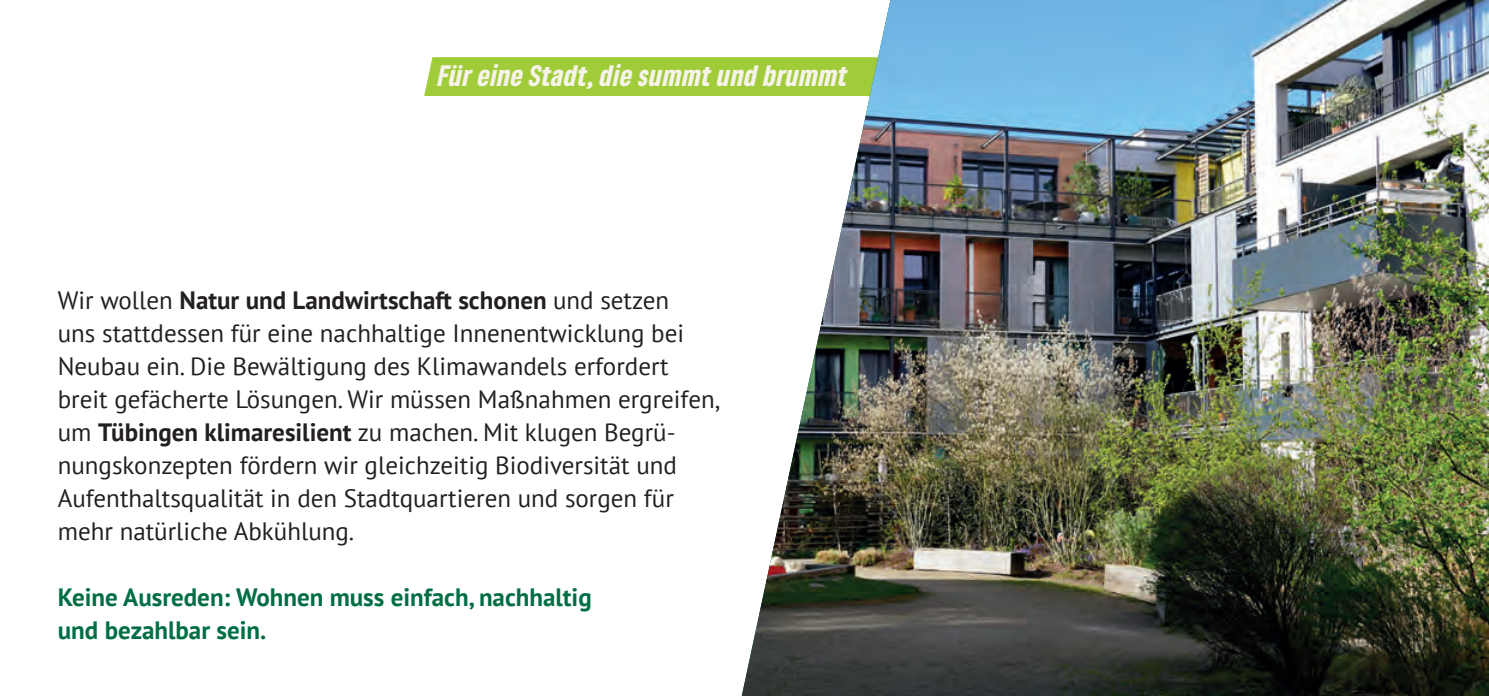
<style>
.page{position:relative;width:1489px;height:696px;background:#fff}
.page>*{position:absolute;margin:0;border:0;box-sizing:border-box;transform-origin:0 0}
.t1{font:italic 900 condensed 27.5px "Gruene Type";letter-spacing:.025em;color:#f6f3eb}
.t2{font:25px/33px "PT Sans";color:#231f20}
.t3{font:700 25px/33px "PT Sans";color:#006e44}
.s1{font-weight:700}
</style>
<div class="page">
<div style="left:424px;top:57px;width:313px;height:39px;background:#a1cc3a"></div>
<img style="left:737px;top:0;width:751px;height:695px">
<p class="t1" style="left:438px;top:57px;width:411px">Für eine Stadt, die summt und brummt</p>
<p class="t2" style="left:58px;top:282px;width:663px">Wir wollen <span class="s1">Natur und Landwirtschaft schonen</span> und setzen<br>uns stattdessen für eine nachhaltige Innenentwicklung bei Neubau ein. Die Bewältigung des Klimawandels erfordert breit gefächerte Lösungen. Wir müssen Maßnahmen ergreifen, um <span class="s1">Tübingen klimaresilient</span> zu machen. Mit klugen Begrü&shy;nungskonzepten fördern wir gleichzeitig Biodiversität und Aufenthaltsqualität in den Stadtquartieren und sorgen für mehr natürliche Abkühlung.</p>
<p class="t3" style="left:58px;top:579px;width:535px">Keine Ausreden: Wohnen muss einfach, nachhaltig und bezahlbar sein.</p>
</div>
